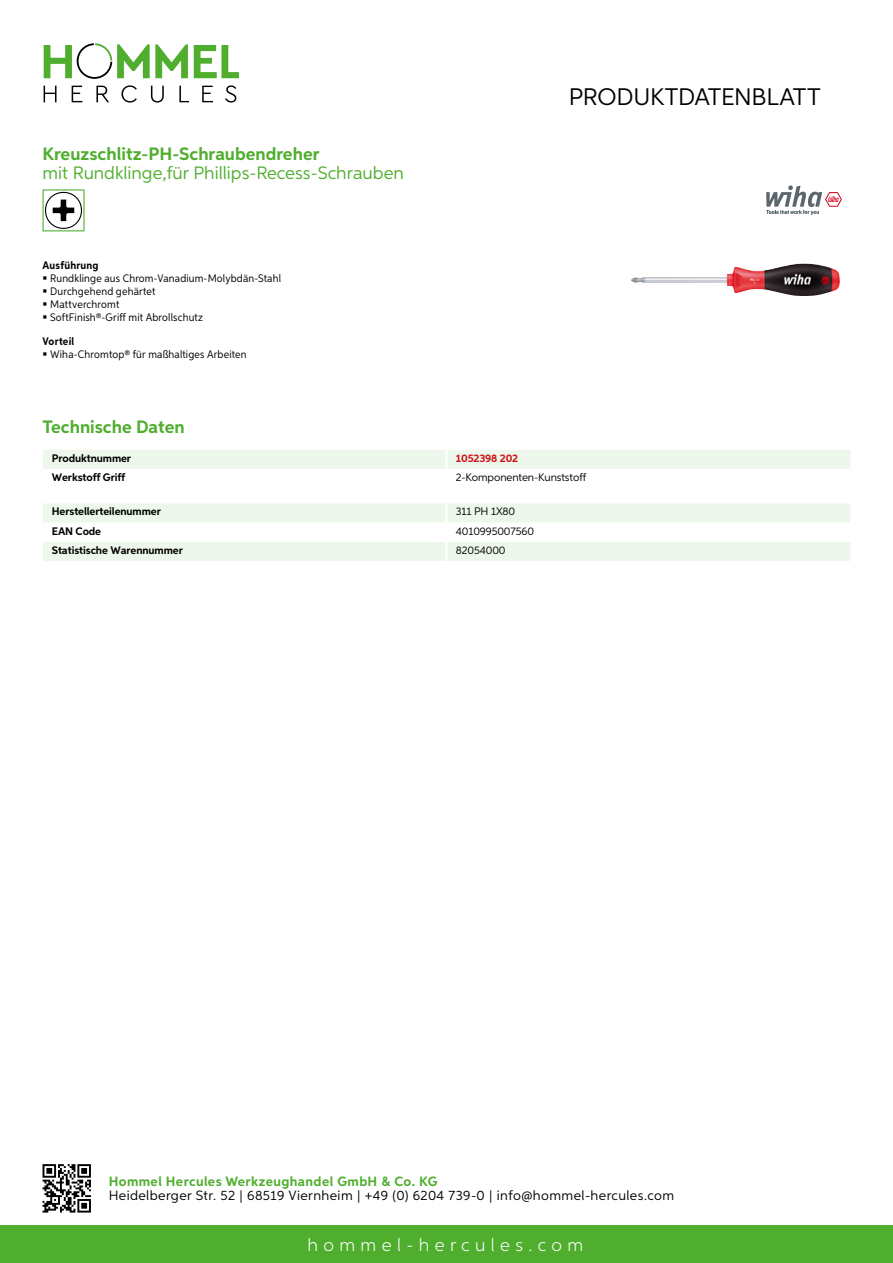
<style>
.page{position:relative;width:893px;height:1263px;background:#fff}
.page>*{position:absolute;margin:0;border:0;box-sizing:border-box;transform-origin:0 0}
.t1{font:24px "Aspira";letter-spacing:-.01em;color:#000}
.t2{font:700 18px "Aspira";color:#50ae2f}
.t3{font:18px "Aspira";color:#50ae2f}
.t4{font:300 18px "Aspira";letter-spacing:.3em;color:#fff}
.t5{font:13.5px "Aspira";letter-spacing:.03em;color:#000}
.t6{font:700 13.5px "Aspira";letter-spacing:.03em;color:#50ae2f}
.t7{font:10.95px/12.8px "Aspira Nar";letter-spacing:.015em;color:#000}
.t8{font:700 10.95px "Aspira";letter-spacing:-.01em;color:#000}
.t9{font:10.95px "Aspira";letter-spacing:-.01em;color:#000}
.t10{font:700 10.95px "Aspira Nar";letter-spacing:.02em;color:#000}
.t11{font:700 10.95px "Aspira";letter-spacing:-.01em;color:#cd1013}
</style>
<div class="page">
<div style="left:0;top:1226px;width:893px;height:37px;background:#50ae2f"></div>
<svg style="left:43px;top:1164px;width:48px;height:48px"></svg>
<svg style="left:194px;top:45px;width:45px;height:33px"></svg>
<svg style="left:44px;top:43px;width:144px;height:36px"></svg>
<svg style="left:44px;top:86px;width:13px;height:16px"></svg>
<svg style="left:72px;top:86px;width:10px;height:16px"></svg>
<svg style="left:96px;top:86px;width:13px;height:16px"></svg>
<svg style="left:121px;top:85px;width:16px;height:18px"></svg>
<svg style="left:151px;top:86px;width:13px;height:17px"></svg>
<svg style="left:179px;top:86px;width:10px;height:16px"></svg>
<svg style="left:202px;top:86px;width:11px;height:16px"></svg>
<svg style="left:225px;top:85px;width:11px;height:18px"></svg>
<div style="left:43px;top:450px;width:807px;height:19px;background:#eef7eb"></div>
<svg style="left:43px;top:503px;width:807px;height:58px"></svg>
<hr style="left:445px;top:542px;width:3px;height:19px;background:#fff">
<svg style="left:43px;top:189px;width:42px;height:42px"></svg>
<img style="left:631px;top:263px;width:209px;height:33px">
<svg style="left:766px;top:185px;width:76px;height:30px"></svg>
<h2 class="t2" style="left:43px;top:142px;width:279px">Kreuzschlitz-PH-Schraubendreher</h2>
<h2 class="t3" style="left:43px;top:162px;width:363px">mit Rundklinge,für Phillips-Recess-Schrauben</h2>
<p class="t10" style="left:43px;top:259px;width:58px">Ausführung</p>
<p class="t7" style="left:50px;top:272px;width:232px">Rundklinge aus Chrom-Vanadium-Molybdän-Stahl<br>Durchgehend gehärtet<br>Mattverchromt<br>SoftFinish®-Griff mit Abrollschutz</p>
<p class="t10" style="left:43px;top:334px;width:33px">Vorteil</p>
<p class="t7" style="left:50px;top:347px;width:198px">Wiha-Chromtop® für maßhaltiges Arbeiten</p>
<h1 class="t1" style="left:569px;top:82px;width:253px">Produktdatenblatt</h1>
<h2 class="t2" style="left:43px;top:416px;width:144px">Technische Daten</h2>
<p class="t8" style="left:52px;top:451px;width:81px">Produktnummer</p>
<p class="t11" style="left:456px;top:451px;width:64px">1052398 202</p>
<p class="t8" style="left:52px;top:470px;width:75px">Werkstoff Griff</p>
<p class="t9" style="left:456px;top:470px;width:132px">2-Komponenten-Kunststoff</p>
<p class="t8" style="left:52px;top:505px;width:111px">Herstellerteilenummer</p>
<p class="t9" style="left:456px;top:505px;width:61px">311 PH 1X80</p>
<p class="t8" style="left:52px;top:524px;width:51px">EAN Code</p>
<p class="t9" style="left:456px;top:524px;width:80px">4010995007560</p>
<p class="t8" style="left:52px;top:543px;width:132px">Statistische Warennummer</p>
<p class="t9" style="left:456px;top:543px;width:51px">82054000</p>
<p class="t6" style="left:109px;top:1172px;width:330px">Hommel Hercules Werkzeughandel GmbH &amp; Co. KG</p>
<p class="t5" style="left:109px;top:1187px;width:567px">Heidelberger Str. 52 | 68519 Viernheim | +49 (0) 6204 739-0 | info@hommel-hercules.com</p>
<h2 class="t4" style="left:307px;top:1234px;width:277px">hommel-hercules.com</h2>
</div>
